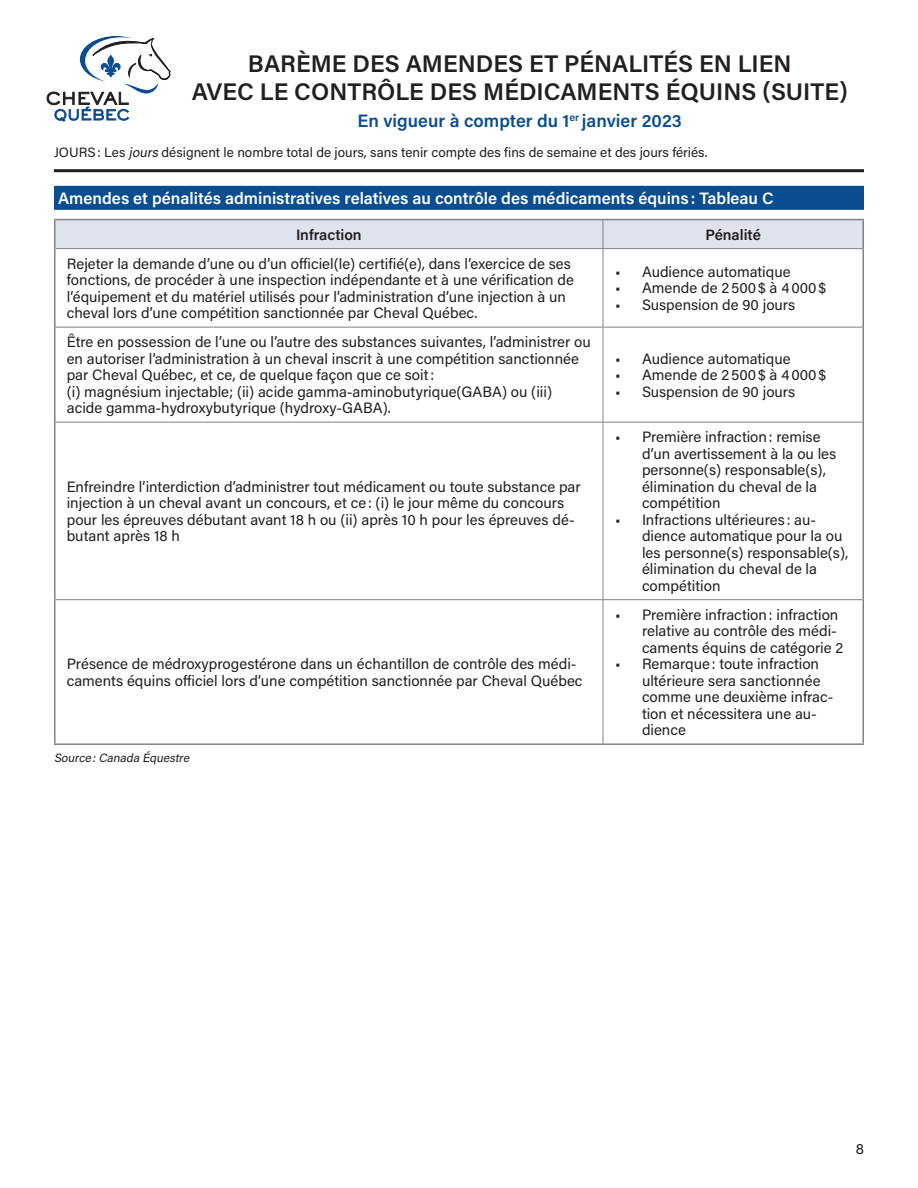
<style>
.page{position:relative;width:918px;height:1188px;background:#fff}
.page>*{position:absolute;margin:0;border:0;box-sizing:border-box;transform-origin:0 0}
.t1{font:600 24px "Acumin Pro";color:#231f20}
.t2{font:600 18px "Acumin Pro";color:#0b4d91}
.t3{font:600 16.5px "Acumin Pro";color:#fff}
.t4{font:15px/16.5px "Acumin Pro";color:#231f20}
.t5{font:600 15px "Acumin Pro";color:#231f20}
.t6{font:13.5px "Acumin Pro";color:#231f20}
.t7{font:italic 12px "Acumin Pro";color:#231f20}
.s1{font-style:italic}
</style>
<div class="page">
<hr style="left:54px;top:169px;width:810px;height:3px;background:#231f20">
<div style="left:54px;top:186px;width:810px;height:24px;background:#0b4d91"></div>
<hr style="left:54px;top:219px;width:549px;height:1px;background:#808285">
<hr style="left:54px;top:220px;width:2px;height:29px;background:#808285">
<hr style="left:603px;top:219px;width:261px;height:1px;background:#808285">
<hr style="left:862px;top:220px;width:2px;height:29px;background:#808285">
<hr style="left:54px;top:249px;width:2px;height:78px;background:#808285">
<hr style="left:862px;top:249px;width:2px;height:78px;background:#808285">
<hr style="left:54px;top:327px;width:2px;height:95px;background:#808285">
<hr style="left:862px;top:327px;width:2px;height:95px;background:#808285">
<hr style="left:54px;top:422px;width:2px;height:178px;background:#808285">
<hr style="left:862px;top:422px;width:2px;height:178px;background:#808285">
<hr style="left:54px;top:600px;width:2px;height:143px;background:#808285">
<hr style="left:862px;top:600px;width:2px;height:143px;background:#808285">
<hr style="left:54px;top:743px;width:549px;height:2px;background:#808285">
<hr style="left:603px;top:743px;width:261px;height:2px;background:#808285">
<div style="left:55px;top:220px;width:808px;height:29px;background:#e0e3ef"></div>
<hr style="left:56px;top:248px;width:547px;height:1px;background:#808285">
<hr style="left:603px;top:248px;width:259px;height:1px;background:#808285">
<hr style="left:603px;top:249px;width:1px;height:78px;background:#808285">
<hr style="left:56px;top:327px;width:547px;height:1px;background:#808285">
<hr style="left:603px;top:327px;width:259px;height:1px;background:#808285">
<hr style="left:603px;top:328px;width:1px;height:94px;background:#808285">
<hr style="left:56px;top:422px;width:547px;height:1px;background:#808285">
<hr style="left:603px;top:422px;width:259px;height:1px;background:#808285">
<hr style="left:603px;top:423px;width:1px;height:176px;background:#808285">
<hr style="left:56px;top:599px;width:547px;height:1px;background:#808285">
<hr style="left:603px;top:599px;width:259px;height:1px;background:#808285">
<hr style="left:603px;top:600px;width:1px;height:143px;background:#808285">
<svg style="left:47px;top:36px;width:123px;height:85px"></svg>
<p class="t1" style="left:248px;top:46px;width:545px">BARÈME DES AMENDES ET PÉNALITÉS EN LIEN</p>
<p class="t1" style="left:192px;top:75px;width:658px">AVEC LE CONTRÔLE DES MÉDICAMENTS ÉQUINS (SUITE)</p>
<p class="t2" style="left:358px;top:109px;width:326px">En vigueur à compter du 1<sup>er</sup> janvier 2023</p>
<p class="t6" style="left:54px;top:143px;width:655px">JOURS: Les <span class="s1">jours</span> désignent le nombre total de jours, sans tenir compte des fins de semaine et des jours fériés.</p>
<p class="t3" style="left:58px;top:187px;width:717px">Amendes et pénalités administratives relatives au contrôle des médicaments équins: Tableau C</p>
<p class="t5" style="left:296px;top:224px;width:67px">Infraction</p>
<p class="t5" style="left:705px;top:224px;width:57px">Pénalité</p>
<p class="t4" style="left:67px;top:255px;width:509px">Rejeter la demande d’une ou d’un officiel(le) certifié(e), dans l’exercice de ses fonctions, de procéder à une inspection indépendante et à une vérification de l’équipement et du matériel utilisés pour l’administration d’une injection à un cheval lors d’une compétition sanctionnée par Cheval Québec.</p>
<p class="t4" style="left:615px;top:263px;width:177px">• Audience automatique</p>
<p class="t4" style="left:615px;top:279px;width:213px">• Amende de 2500$ à 4000$</p>
<p class="t4" style="left:615px;top:296px;width:182px">• Suspension de 90 jours</p>
<p class="t4" style="left:67px;top:333px;width:526px">Être en possession de l’une ou l’autre des substances suivantes, l’administrer ou en autoriser l’administration à un cheval inscrit à une compétition sanctionnée par Cheval Québec, et ce, de quelque façon que ce soit:</p>
<p class="t4" style="left:67px;top:383px;width:487px">(i) magnésium injectable; (ii) acide gamma-aminobutyrique(GABA) ou (iii) acide gamma-hydroxybutyrique (hydroxy-GABA).</p>
<p class="t4" style="left:67px;top:478px;width:516px">Enfreindre l’interdiction d’administrer tout médicament ou toute substance par injection à un cheval avant un concours, et ce: (i) le jour même du concours pour les épreuves débutant avant 18 h ou (ii) après 10 h pour les épreuves dé&shy;butant après 18 h</p>
<p class="t4" style="left:67px;top:655px;width:517px">Présence de médroxyprogestérone dans un échantillon de contrôle des médi&shy;caments équins officiel lors d’une compétition sanctionnée par Cheval Québec</p>
<p class="t7" style="left:54px;top:750px;width:139px">Source:Canada Équestre</p>
<p class="t4" style="left:615px;top:350px;width:177px">• Audience automatique</p>
<p class="t4" style="left:615px;top:366px;width:213px">• Amende de 2500$ à 4000$</p>
<p class="t4" style="left:615px;top:383px;width:182px">• Suspension de 90 jours</p>
<p class="t4" style="left:642px;top:428px;width:196px;text-indent:-27px">• Première infraction: remise d’un avertissement à la ou les personne(s) responsable(s), élimination du cheval de la compétition</p>
<p class="t4" style="left:642px;top:511px;width:208px;text-indent:-27px">• Infractions ultérieures : au&shy;dience automatique pour la ou les personne(s) responsable(s), élimination du cheval de la compétition</p>
<p class="t4" style="left:642px;top:606px;width:203px;text-indent:-27px">• Première infraction: infraction relative au contrôle des médi&shy;caments équins de catégorie 2</p>
<p class="t4" style="left:642px;top:655px;width:193px;text-indent:-27px">• Remarque: toute infraction ultérieure sera sanctionnée comme une deuxième infrac&shy;tion et nécessitera une au&shy;dience</p>
<p class="t4" style="left:856px;top:1139px;width:10px">8</p>
</div>
